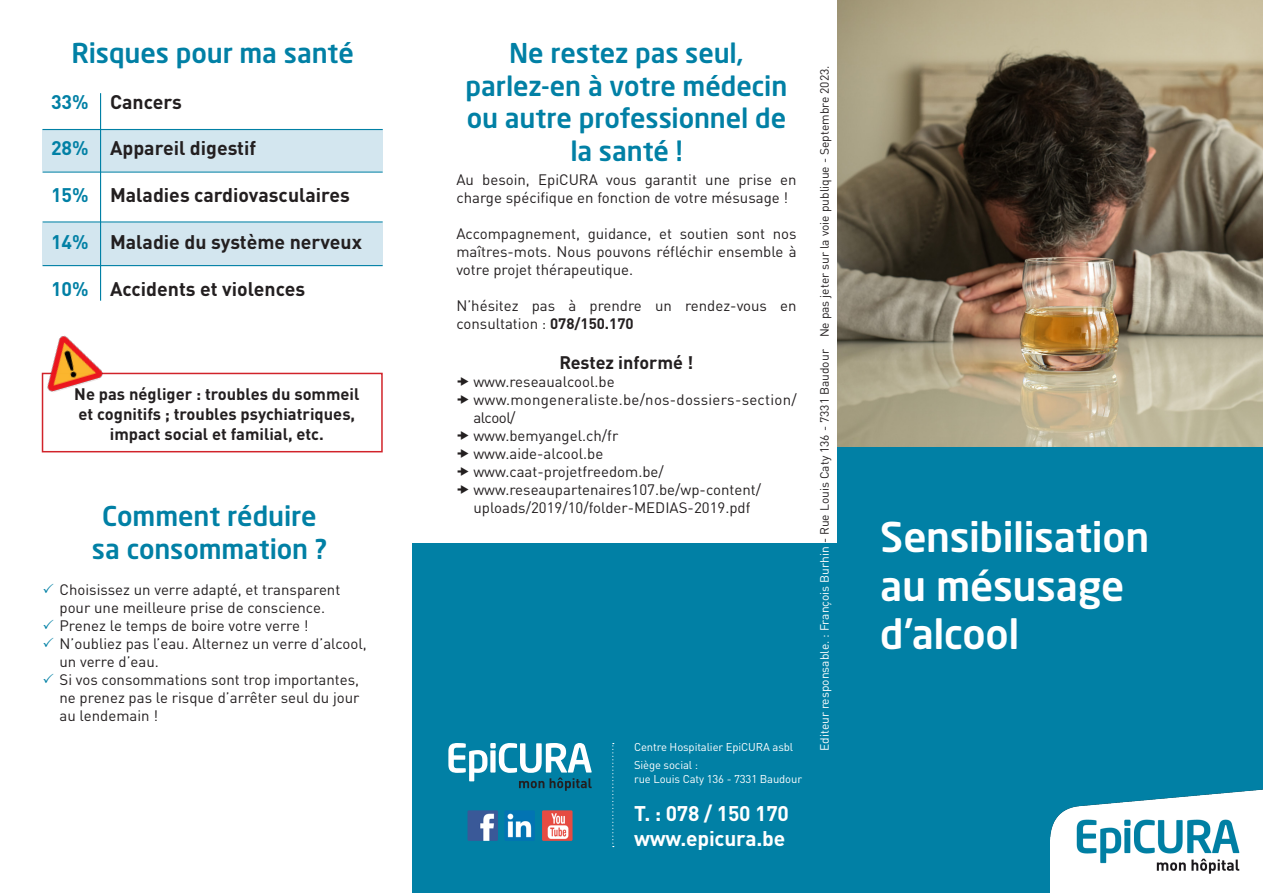
<style>
.page{position:relative;width:1263px;height:893px;background:#fff}
.page>*{position:absolute;margin:0;border:0;box-sizing:border-box;transform-origin:0 0}
.t1{font:40.5px "Neo Sans Std Medium TR";letter-spacing:-.01em;color:#fff}
.t2{font:27px/32.4px "Neo Sans Std Medium TR";letter-spacing:-.005em;color:#0180a5;text-align:center}
.t3{font:700 21px "DIN Pro";letter-spacing:-.01em;color:#fff}
.t4{font:700 19.5px "DIN Pro";color:#231f20}
.t5{font:700 18px "DIN Pro";color:#231f20}
.t6{font:700 16.5px "DIN Pro";color:#231f20}
.t7{font:15px/18px "DIN Pro";color:#231f20}
.t8{font:15px/18px "DIN Pro";letter-spacing:.02em;color:#231f20}
.t9{font:12px "DIN Pro";color:#fff}
.t10{font:12px "DIN Pro";color:#231f20}
.t11{font:11.25px "DIN Pro";letter-spacing:-.01em;color:#fff}
.s1{color:#0180a5}
.s2{font-weight:700}
.s3{color:#231f20}
</style>
<div class="page">
<div style="left:43px;top:130px;width:340px;height:41px;background:#d3e6ef"></div>
<div style="left:43px;top:223px;width:340px;height:42px;background:#d3e6ef"></div>
<div style="left:412px;top:543px;width:426px;height:350px;background:#0180a5"></div>
<div style="left:838px;top:441px;width:425px;height:452px;background:#0180a5"></div>
<img style="left:838px;top:0;width:425px;height:446px">
<svg style="left:448px;top:743px;width:144px;height:48px"></svg>
<svg style="left:612px;top:743px;width:2px;height:104px"></svg>
<img style="left:505px;top:811px;width:30px;height:30px">
<img style="left:467px;top:810px;width:31px;height:31px">
<img style="left:542px;top:810px;width:30px;height:31px">
<img style="left:1050px;top:789px;width:213px;height:104px">
<div style="left:42px;top:373px;width:341px;height:79px;border:2px solid #d1232a"></div>
<hr style="left:43px;top:129px;width:340px;height:1px;background:#0180a5">
<hr style="left:43px;top:171px;width:340px;height:2px;background:#0180a5">
<hr style="left:43px;top:221px;width:340px;height:2px;background:#0180a5">
<hr style="left:43px;top:265px;width:340px;height:1px;background:#0180a5">
<hr style="left:100px;top:93px;width:1px;height:208px;background:#0180a5">
<img style="left:41px;top:335px;width:66px;height:59px">
<p class="t2" style="left:71px;top:37px;width:284px">Risques pour ma santé</p>
<p class="t4" style="left:51px;top:85px;width:132px"><span class="s1">33%</span> Cancers</p>
<p class="t4" style="left:51px;top:132px;width:207px"><span class="s1">28%</span> Appareil digestif</p>
<p class="t4" style="left:51px;top:179px;width:300px"><span class="s1">15%</span> Maladies cardiovasculaires</p>
<p class="t4" style="left:51px;top:226px;width:312px"><span class="s1">14%</span> Maladie du système nerveux</p>
<p class="t4" style="left:51px;top:272px;width:256px"><span class="s1">10%</span> Accidents et violences</p>
<p class="t6" style="left:74px;top:380px;width:287px">Ne pas négliger : troubles du sommeil</p>
<p class="t6" style="left:79px;top:400px;width:278px">et cognitifs ; troubles psychiatriques,</p>
<p class="t6" style="left:110px;top:420px;width:216px">impact social et familial, etc.</p>
<p class="t2" style="left:102px;top:500px;width:216px">Comment réduire</p>
<p class="t2" style="left:92px;top:532px;width:236px">sa consommation ?</p>
<p class="t7" style="left:60px;top:579px;width:282px">Choisissez un verre adapté, et transparent pour une meilleure prise de conscience.</p>
<p class="t7" style="left:60px;top:615px;width:251px">Prenez le temps de boire votre verre !</p>
<p class="t7" style="left:60px;top:633px;width:309px">N’oubliez pas l’eau. Alternez un verre d’alcool, un verre d’eau.</p>
<p class="t7" style="left:60px;top:669px;width:301px;text-align:justify">Si vos consommations sont trop importantes, ne prenez pas le risque d’arrêter seul du jour au lendemain !</p>
<p class="t2" style="left:509px;top:37px;width:236px">Ne restez pas seul,</p>
<p class="t2" style="left:466px;top:69px;width:323px">parlez-en à votre médecin ou autre professionnel de la santé !</p>
<p class="t7" style="left:456px;top:169px;width:342px">Au besoin, EpiCURA vous garantit une prise en charge spécifique en fonction de votre mésusage !</p>
<p class="t7" style="left:456px;top:223px;width:342px;text-align:justify">Accompagnement, guidance, et soutien sont nos maîtres-mots. Nous pouvons réfléchir ensemble à votre projet thérapeutique.</p>
<p class="t7" style="left:456px;top:295px;width:342px">N’hésitez pas à prendre un rendez-vous en consultation : <span class="s2">078/150.170</span></p>
<p class="t5" style="left:559px;top:347px;width:135px">Restez informé !</p>
<p class="t7" style="left:473px;top:371px;width:143px">www.reseaualcool.be</p>
<p class="t8" style="left:473px;top:389px;width:325px">www.mongeneraliste.be/nos-dossiers-section/ alcool/</p>
<p class="t7" style="left:473px;top:425px;width:146px">www.bemyangel.ch/fr</p>
<p class="t7" style="left:473px;top:443px;width:131px">www.aide-alcool.be</p>
<p class="t7" style="left:473px;top:461px;width:192px">www.caat-projetfreedom.be/</p>
<p class="t7" style="left:473px;top:479px;width:289px">www.reseaupartenaires107.be/wp-content/ uploads/2019/10/folder-MEDIAS-2019.pdf</p>
<p class="t11" style="left:634px;top:738px;width:161px">Centre Hospitalier EpiCURA asbl</p>
<p class="t11" style="left:634px;top:756px;width:66px">Siège social :</p>
<p class="t11" style="left:634px;top:770px;width:170px">rue Louis Caty 136 - 7331 Baudour</p>
<p class="t3" style="left:634px;top:796px;width:156px">T. : 078 / 150 170</p>
<p class="t3" style="left:634px;top:821px;width:153px">www.epicura.be</p>
<p class="t10" style="left:815px;top:337px;width:273px;rotate:-90deg">Ne pas jeter sur la voie publique - Septembre 2023.</p>
<p class="t9" style="left:815px;top:751px;width:403px;rotate:-90deg">Editeur responsable. : François Burhin <span class="s3">- Rue Louis Caty 136 - 7331 Baudour</span></p>
<p class="t1" style="left:880px;top:511px;width:271px">Sensibilisation</p>
<p class="t1" style="left:880px;top:560px;width:246px">au mésusage</p>
<p class="t1" style="left:880px;top:609px;width:141px">d’alcool</p>
</div>
